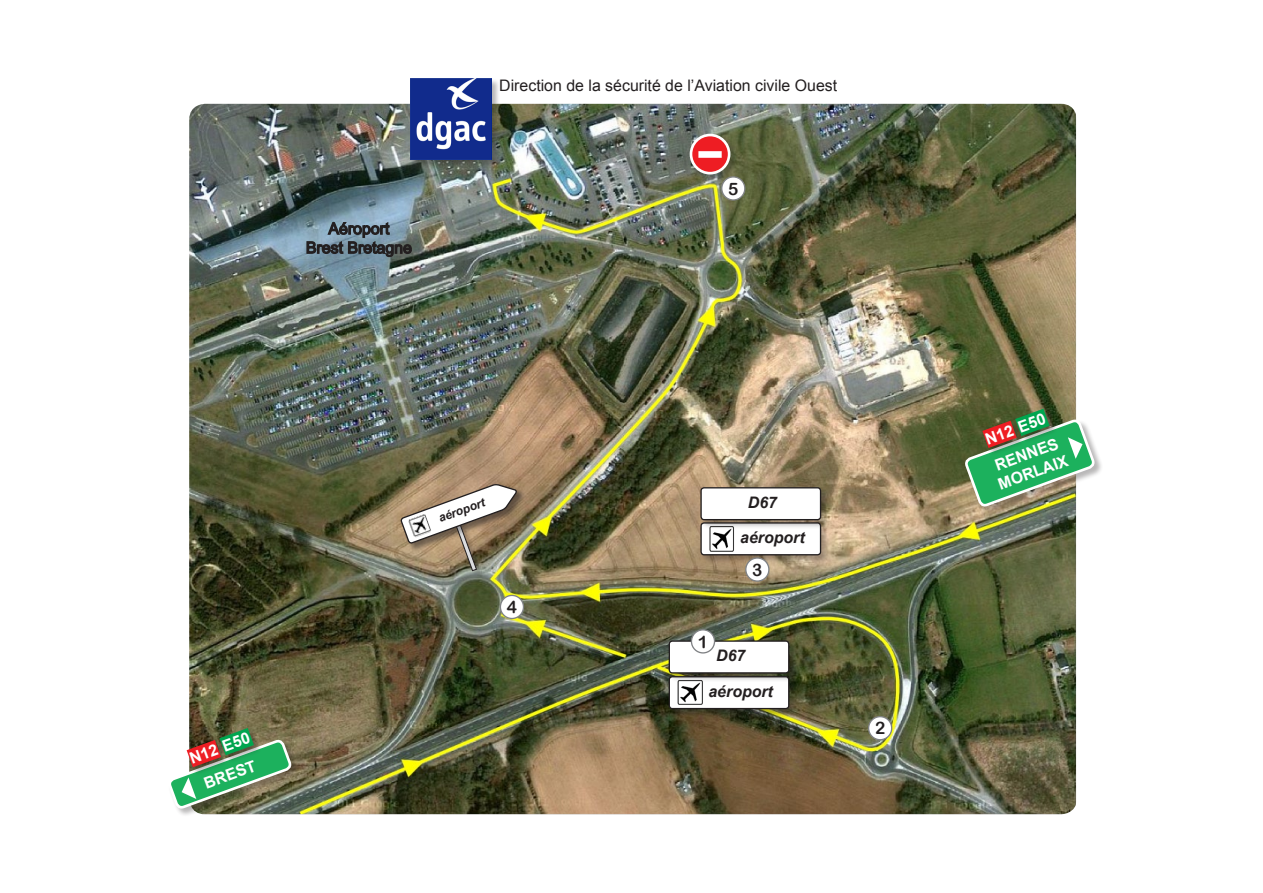
<style>
.page{position:relative;width:1263px;height:893px;background:#fff}
.page>*{position:absolute;margin:0;border:0;box-sizing:border-box;transform-origin:0 0}
.t1{font:17.25px "Arial Rounded MT Bold";color:#231f20}
.t2{font:15.9px "Arial";color:#231f20}
.t3{font:700 15.9px "Arial";color:#fff}
.t4{font:italic 700 15.9px "Arial";color:#231f20}
.t5{font:italic 700 11.85px "Arial";color:#231f20}
</style>
<div class="page">
<img style="left:189px;top:104px;width:888px;height:710px">
<div style="left:400px;top:484px;width:136px;height:108px;background:#231f20;opacity:.32"></div>
<div style="left:400px;top:484px;width:136px;height:82px;background:#231f20;opacity:.32"></div>
<svg style="left:400px;top:483px;width:118px;height:88px"></svg>
<img style="left:407px;top:513px;width:27px;height:25px">
<div style="left:168px;top:740px;width:145px;height:86px;background:#231f20;opacity:.32"></div>
<div style="left:187px;top:728px;width:120px;height:71px;background:#231f20;opacity:.32"></div>
<div style="left:965px;top:419px;width:157px;height:106px;background:#231f20;opacity:.32"></div>
<div style="left:982px;top:409px;width:121px;height:71px;background:#231f20;opacity:.32"></div>
<div style="left:700px;top:522px;width:137px;height:49px;background:#231f20;opacity:.32"></div>
<div style="left:701px;top:523px;width:119px;height:32px;background:#fff;border-radius:3px"></div>
<div style="left:700px;top:522px;width:121px;height:33px;border:1px solid #231f20;border-radius:3px"></div>
<img style="left:709px;top:536px;width:25px;height:16px">
<div style="left:700px;top:487px;width:137px;height:49px;background:#231f20;opacity:.32"></div>
<div style="left:701px;top:488px;width:119px;height:32px;background:#fff;border-radius:3px"></div>
<div style="left:700px;top:487px;width:121px;height:33px;border:1px solid #231f20;border-radius:3px"></div>
<div style="left:746px;top:558px;width:23px;height:23px;background:#fff;border-radius:50%"></div>
<div style="left:745px;top:557px;width:24px;height:25px;border:1px solid #808285;border-radius:50%"></div>
<div style="left:668px;top:676px;width:137px;height:48px;background:#231f20;opacity:.32"></div>
<div style="left:669px;top:677px;width:120px;height:32px;background:#fff;border-radius:3px"></div>
<div style="left:669px;top:676px;width:120px;height:33px;border:1px solid #231f20;border-radius:3px"></div>
<img style="left:677px;top:689px;width:26px;height:16px">
<div style="left:668px;top:640px;width:137px;height:49px;background:#231f20;opacity:.32"></div>
<div style="left:669px;top:641px;width:120px;height:32px;background:#fff;border-radius:3px"></div>
<div style="left:669px;top:640px;width:120px;height:34px;border:1px solid #231f20;border-radius:3px"></div>
<div style="left:691px;top:630px;width:23px;height:23px;background:#fff;border-radius:50%"></div>
<div style="left:691px;top:629px;width:24px;height:25px;border:1px solid #808285;border-radius:50%"></div>
<div style="left:500px;top:595px;width:23px;height:23px;background:#fff;border-radius:50%"></div>
<div style="left:500px;top:595px;width:24px;height:24px;border:1px solid #808285;border-radius:50%"></div>
<div style="left:869px;top:717px;width:23px;height:23px;background:#fff;border-radius:50%"></div>
<div style="left:868px;top:716px;width:24px;height:24px;border:1px solid #808285;border-radius:50%"></div>
<div style="left:689px;top:133px;width:56px;height:56px;background:#231f20;opacity:.32"></div>
<div style="left:691px;top:135px;width:38px;height:38px;background:#ee1d23;border-radius:50%"></div>
<div style="left:690px;top:134px;width:40px;height:40px;border:3px solid #fff;border-radius:50%"></div>
<div style="left:698px;top:151px;width:24px;height:7px;background:#fff"></div>
<div style="left:722px;top:177px;width:23px;height:23px;background:#fff;border-radius:50%"></div>
<div style="left:721px;top:176px;width:24px;height:25px;border:1px solid #808285;border-radius:50%"></div>
<svg style="left:306px;top:218px;width:107px;height:40px;background:#657783"></svg>
<div style="left:410px;top:78px;width:96px;height:96px;background:#231f20;opacity:.32"></div>
<img style="left:410px;top:79px;width:81px;height:81px">
<img style="left:965px;top:409px;width:130px;height:107px">
<svg style="left:168px;top:728px;width:123px;height:90px"></svg>
<p class="t3" style="left:187px;top:749px;width:65px;rotate:-20deg">N12 E50</p>
<p class="t3" style="left:201px;top:774px;width:55px;rotate:-20deg">BREST</p>
<p class="t2" style="left:499px;top:75px;width:339px">Direction de la sécurité de l’Aviation civile Ouest</p>
<p class="t1" style="left:728px;top:178px;width:12px">5</p>
<p class="t5" style="left:436px;top:511px;width:50px;rotate:-20deg">aéroport</p>
<p class="t1" style="left:507px;top:597px;width:12px">4</p>
<p class="t4" style="left:748px;top:492px;width:31px">D67</p>
<p class="t4" style="left:740px;top:527px;width:66px">aéroport</p>
<p class="t1" style="left:752px;top:559px;width:12px">3</p>
<p class="t1" style="left:698px;top:631px;width:12px">1</p>
<p class="t4" style="left:716px;top:645px;width:31px">D67</p>
<p class="t4" style="left:708px;top:681px;width:66px">aéroport</p>
<p class="t1" style="left:875px;top:718px;width:12px">2</p>
<p class="t3" style="left:982px;top:430px;width:65px;rotate:-20deg">N12 E50</p>
<p class="t3" style="left:992px;top:456px;width:68px;rotate:-20deg">RENNES</p>
<p class="t3" style="left:995px;top:475px;width:75px;rotate:-20deg">MORLAIX</p>
</div>
